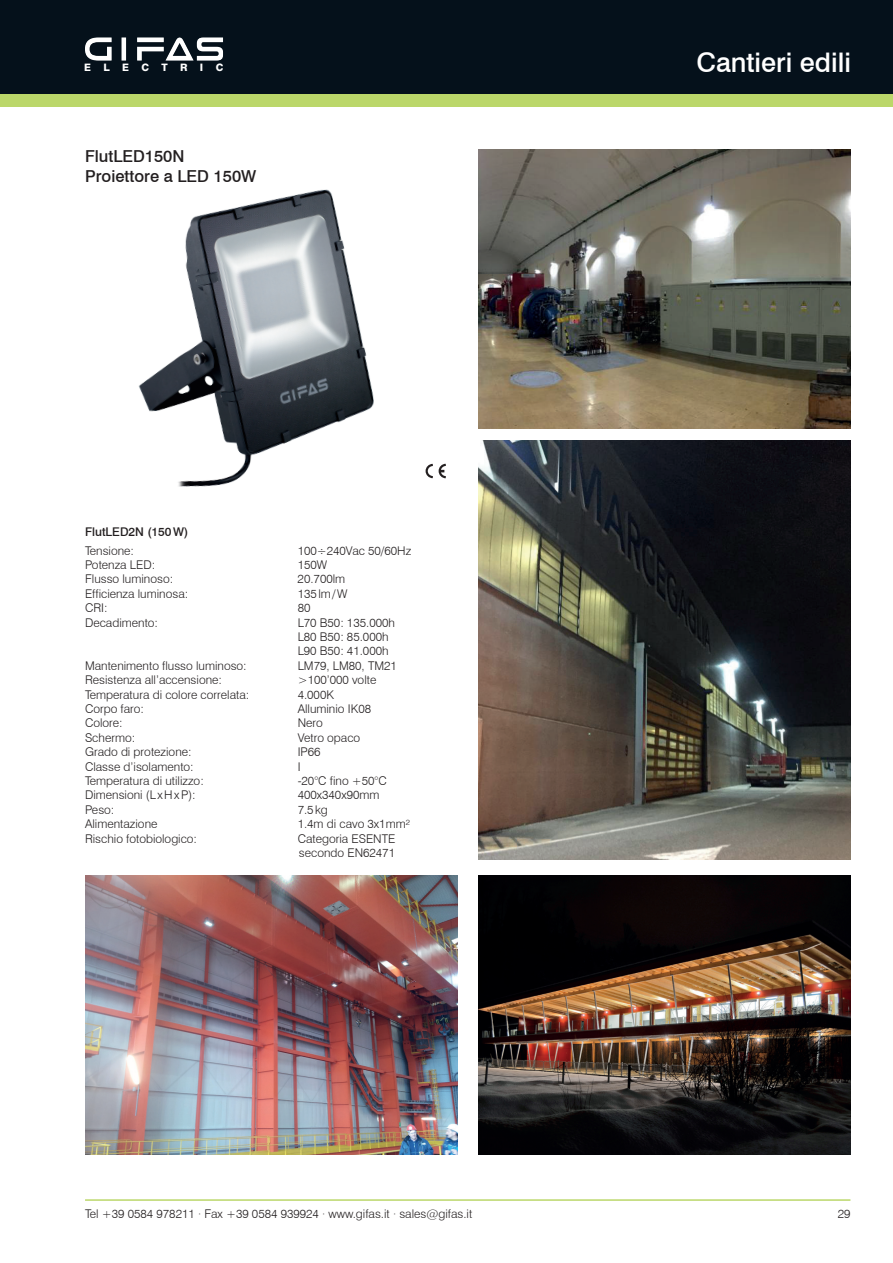
<style>
.page{position:relative;width:893px;height:1263px;background:#fff}
.page>*{position:absolute;margin:0;border:0;box-sizing:border-box;transform-origin:0 0}
.t1{font:500 27px "Swiss 721 BT";color:#fff}
.t2{font:500 16.5px/19.5px "Swiss 721 BT";color:#231f20}
.t3{font:300 12px/14.4px "Swiss 721 BT";color:#231f20}
.t4{font:500 12px "Swiss 721 BT";color:#231f20}
.t5{font:800 10.2px "Swiss 721 BT";letter-spacing:1.21em;color:#fff}
</style>
<div class="page">
<hr style="left:85px;top:1199px;width:765px;height:2px;background:#bbd76a">
<div style="left:0;top:89px;width:893px;height:17px;background:#bbd76a"></div>
<div style="left:0;top:0;width:893px;height:94px;background:#05111b"></div>
<svg style="left:85px;top:38px;width:27px;height:23px"></svg>
<svg style="left:137px;top:37px;width:86px;height:24px"></svg>
<hr style="left:122px;top:38px;width:4px;height:23px;background:#959a9f">
<hr style="left:122px;top:38px;width:4px;height:22px;background:#fff">
<img style="left:138px;top:189px;width:236px;height:298px">
<svg style="left:425px;top:463px;width:21px;height:16px"></svg>
<img style="left:85px;top:875px;width:372px;height:279px">
<img style="left:478px;top:875px;width:372px;height:279px">
<img style="left:478px;top:440px;width:372px;height:419px">
<img style="left:478px;top:150px;width:372px;height:279px">
<p class="t5" style="left:84px;top:61px;width:141px">ELECTRIC</p>
<h2 class="t2" style="left:85px;top:146px;width:173px">FlutLED150N<br>Proiettore a LED 150W</h2>
<p class="t4" style="left:85px;top:524px;width:105px">FlutLED2N (150W)</p>
<p class="t3" style="left:85px;top:543px;width:50px">Tensione:</p>
<p class="t3" style="left:298px;top:543px;width:115px">100÷240Vac 50/60Hz</p>
<p class="t3" style="left:85px;top:557px;width:72px">Potenza LED:</p>
<p class="t3" style="left:298px;top:557px;width:31px">150W</p>
<p class="t3" style="left:85px;top:572px;width:90px">Flusso luminoso:</p>
<p class="t3" style="left:298px;top:572px;width:49px">20.700lm</p>
<p class="t3" style="left:85px;top:586px;width:105px">Efficienza luminosa:</p>
<p class="t3" style="left:298px;top:586px;width:51px">135lm/W</p>
<p class="t3" style="left:85px;top:601px;width:24px">CRI:</p>
<p class="t3" style="left:298px;top:601px;width:14px">80</p>
<p class="t3" style="left:85px;top:615px;width:75px">Decadimento:</p>
<p class="t3" style="left:298px;top:615px;width:99px">L70 B50: 135.000h<br>L80 B50: 85.000h<br>L90 B50: 41.000h</p>
<p class="t3" style="left:85px;top:658px;width:163px">Mantenimento flusso luminoso:</p>
<p class="t3" style="left:298px;top:658px;width:101px">LM79, LM80, TM21</p>
<p class="t3" style="left:85px;top:673px;width:138px">Resistenza all’accensione:</p>
<p class="t3" style="left:298px;top:673px;width:80px">&gt;100’000 volte</p>
<p class="t3" style="left:85px;top:687px;width:166px">Temperatura di colore correlata:</p>
<p class="t3" style="left:298px;top:687px;width:38px">4.000K</p>
<p class="t3" style="left:85px;top:701px;width:61px">Corpo faro:</p>
<p class="t3" style="left:298px;top:701px;width:75px">Alluminio IK08</p>
<p class="t3" style="left:85px;top:716px;width:39px">Colore:</p>
<p class="t3" style="left:298px;top:716px;width:27px">Nero</p>
<p class="t3" style="left:85px;top:730px;width:52px">Schermo:</p>
<p class="t3" style="left:298px;top:730px;width:64px">Vetro opaco</p>
<p class="t3" style="left:85px;top:745px;width:108px">Grado di protezione:</p>
<p class="t3" style="left:298px;top:745px;width:24px">IP66</p>
<p class="t3" style="left:85px;top:759px;width:110px">Classe d’isolamento:</p>
<p class="t3" style="left:298px;top:759px;width:4px">I</p>
<p class="t3" style="left:85px;top:773px;width:120px">Temperatura di utilizzo:</p>
<p class="t3" style="left:298px;top:773px;width:91px">-20°C fino +50°C</p>
<p class="t3" style="left:85px;top:788px;width:112px">Dimensioni (LxHxP):</p>
<p class="t3" style="left:298px;top:788px;width:83px">400x340x90mm</p>
<p class="t3" style="left:85px;top:802px;width:31px">Peso:</p>
<p class="t3" style="left:298px;top:802px;width:32px">7.5kg</p>
<p class="t3" style="left:85px;top:817px;width:74px">Alimentazione</p>
<p class="t3" style="left:298px;top:817px;width:114px">1.4m di cavo 3x1mm²</p>
<p class="t3" style="left:85px;top:831px;width:114px">Rischio fotobiologico:</p>
<p class="t3" style="left:298px;top:831px;width:99px">Categoria ESENTE secondo EN62471</p>
<h1 class="t1" style="left:696px;top:46px;width:156px">Cantieri edili</h1>
<p class="t3" style="left:85px;top:1207px;width:389px">Tel +39 0584 978211 · Fax +39 0584 939924 · www.gifas.it · sales@gifas.it</p>
<p class="t3" style="left:838px;top:1207px;width:14px">29</p>
</div>
